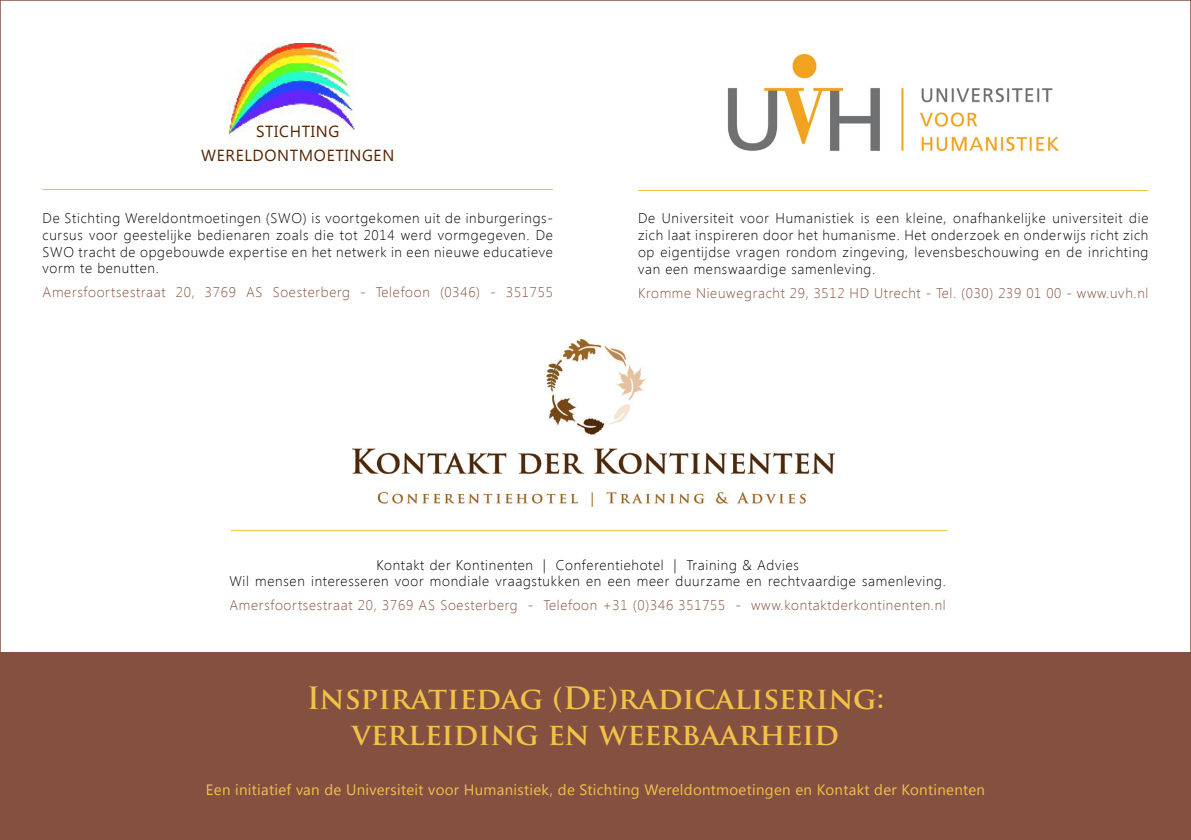
<style>
.page{position:relative;width:1191px;height:840px;background:#fff}
.page>*{position:absolute;margin:0;border:0;box-sizing:border-box;transform-origin:0 0}
.Titel_binnen_links{font:700 30px "Trajan Pro";color:#f2c14a}
.adresggegevens{font:16px "Segoe UI";letter-spacing:.04em;color:#572500}
.initiatief_van{font:15px "Segoe UI";letter-spacing:.02em;color:#f2c14a}
.adresggegevens-2{font:300 14px/16.8px "Segoe UI";letter-spacing:.05em;color:#000;text-align:justify}
.adresggegevens-3{font:300 14px "Segoe UI";letter-spacing:.05em;color:#84503f}
</style>
<div class="page">
<div style="left:0;top:652px;width:1191px;height:187px;background:#84503f"></div>
<img style="left:353px;top:339px;width:482px;height:167px">
<hr style="left:231px;top:529px;width:716px;height:1px;background:#f2c14a">
<img style="left:229px;top:43px;width:126px;height:93px">
<hr style="left:43px;top:189px;width:510px;height:1px;background:#f2c14a">
<img style="left:727px;top:54px;width:332px;height:97px">
<hr style="left:638px;top:190px;width:510px;height:1px;background:#f2c14a">
<p class="adresggegevens" style="left:256px;top:120px;width:85px">STICHTING</p>
<p class="adresggegevens" style="left:201px;top:144px;width:195px">WERELDONTMOETINGEN</p>
<p class="adresggegevens-2" style="left:43px;top:209px;width:512px">De Stichting Wereldontmoetingen (SWO) is voortgekomen uit de inburgerings&shy;cursus voor geestelijke bedienaren zoals die tot 2014 werd vormgegeven. De SWO tracht de opgebouwde expertise en het netwerk in een nieuwe educatieve vorm te benutten.</p>
<p class="adresggegevens-3" style="left:43px;top:283px;width:512px">Amersfoortsestraat 20, 3769 AS Soesterberg - Telefoon (0346) - 351755</p>
<p class="adresggegevens-2" style="left:638px;top:209px;width:512px">De Universiteit voor Humanistiek is een kleine, onafhankelijke universiteit die zich laat inspireren door het humanisme. Het onderzoek en onderwijs richt zich op eigentijdse vragen rondom zingeving, levensbeschouwing en de inrichting van een menswaardige samenleving.</p>
<p class="adresggegevens-3" style="left:638px;top:283px;width:512px">Kromme Nieuwegracht 29, 3512 HD Utrecht - Tel. (030) 239 01 00 - www.uvh.nl</p>
<p class="adresggegevens-2" style="left:376px;top:555px;width:424px">Kontakt der Kontinenten | Conferentiehotel | Training &amp; Advies</p>
<p class="adresggegevens-2" style="left:229px;top:572px;width:718px">Wil mensen interesseren voor mondiale vraagstukken en een meer duurzame en rechtvaardige samenleving.</p>
<p class="adresggegevens-3" style="left:229px;top:595px;width:718px">Amersfoortsestraat 20, 3769 AS Soesterberg - Telefoon +31 (0)346 351755 - www.kontaktderkontinenten.nl</p>
<p class="Titel_binnen_links" style="left:307px;top:679px;width:579px">Inspiratiedag (De)radicalisering:</p>
<p class="Titel_binnen_links" style="left:352px;top:715px;width:489px">verleiding en weerbaarheid</p>
<p class="initiatief_van" style="left:206px;top:778px;width:780px">Een initiatief van de Universiteit voor Humanistiek, de Stichting Wereldontmoetingen en Kontakt der Kontinenten</p>
</div>
